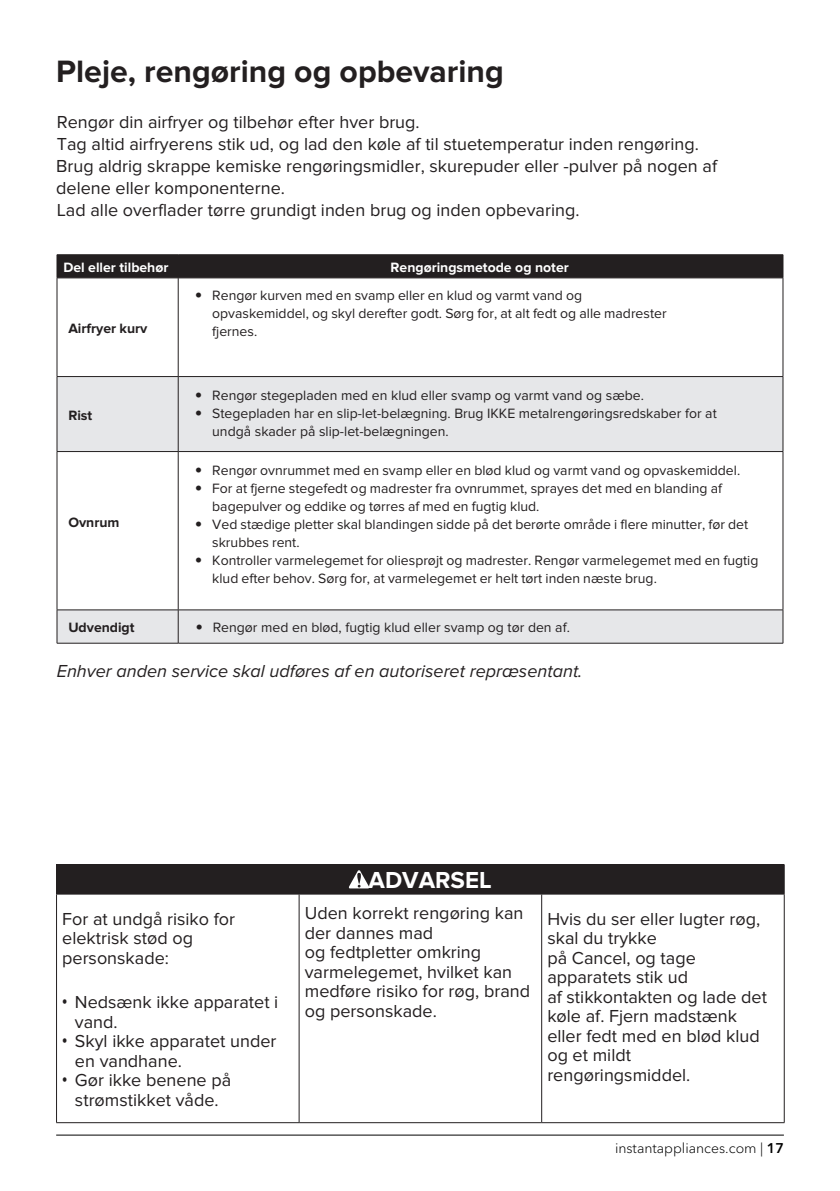
<style>
.page{position:relative;width:840px;height:1191px;background:#fff}
.page>*{position:absolute;margin:0;border:0;box-sizing:border-box;transform-origin:0 0}
.t1{font:700 32px "Proxima Nova";color:#231f20}
.t2{font:700 24px "Proxima Nova";color:#fff}
.t3{font:18px/19.6px "Proxima Nova";color:#231f20}
.t4{font:italic 18px "Proxima Nova";color:#231f20}
.t5{font:14px/18px "Proxima Nova";color:#231f20}
.t6{font:700 14px "Proxima Nova";color:#fff}
.t7{font:700 14px "Proxima Nova";color:#231f20}
.t8{font:300 14px "Avenir Next LT Pro";color:#000}
.s1{font-family:"Avenir Next LT Pro";font-weight:300}
.s2{font-family:"Arial Narrow"}
.s3{font-weight:600}
</style>
<div class="page">
<hr style="left:56px;top:1134px;width:727px;height:1px;background:#000">
<div style="left:56px;top:864px;width:727px;height:30px;background:#231f20"></div>
<hr style="left:541px;top:864px;width:243px;height:1px;background:#231f20">
<svg style="left:783px;top:865px;width:1px;height:28px"></svg>
<hr style="left:56px;top:894px;width:1px;height:228px;background:#231f20">
<hr style="left:298px;top:894px;width:1px;height:228px;background:#231f20">
<hr style="left:541px;top:893px;width:243px;height:1px;background:#231f20">
<hr style="left:541px;top:894px;width:1px;height:228px;background:#231f20">
<hr style="left:783px;top:894px;width:1px;height:228px;background:#231f20">
<hr style="left:56px;top:1122px;width:243px;height:1px;background:#231f20">
<hr style="left:299px;top:1122px;width:242px;height:1px;background:#231f20">
<hr style="left:541px;top:1122px;width:243px;height:1px;background:#231f20">
<svg style="left:348px;top:870px;width:21px;height:18px"></svg>
<svg style="left:58px;top:377px;width:724px;height:266px"></svg>
<hr style="left:57px;top:254px;width:121px;height:1px;background:#231f20">
<hr style="left:178px;top:254px;width:604px;height:1px;background:#231f20">
<div style="left:57px;top:255px;width:726px;height:23px;background:#231f20"></div>
<hr style="left:57px;top:277px;width:121px;height:1px;background:#231f20">
<hr style="left:57px;top:278px;width:1px;height:98px;background:#231f20">
<hr style="left:178px;top:277px;width:604px;height:1px;background:#231f20">
<hr style="left:178px;top:278px;width:1px;height:98px;background:#231f20">
<hr style="left:782px;top:278px;width:1px;height:98px;background:#231f20">
<hr style="left:57px;top:376px;width:121px;height:1px;background:#231f20">
<hr style="left:57px;top:377px;width:1px;height:74px;background:#231f20">
<hr style="left:178px;top:376px;width:604px;height:1px;background:#231f20">
<hr style="left:178px;top:377px;width:1px;height:74px;background:#231f20">
<hr style="left:782px;top:377px;width:1px;height:74px;background:#231f20">
<hr style="left:57px;top:451px;width:121px;height:1px;background:#231f20">
<hr style="left:57px;top:452px;width:1px;height:157px;background:#231f20">
<hr style="left:178px;top:451px;width:604px;height:1px;background:#231f20">
<hr style="left:178px;top:452px;width:1px;height:157px;background:#231f20">
<hr style="left:782px;top:452px;width:1px;height:157px;background:#231f20">
<hr style="left:57px;top:609px;width:121px;height:1px;background:#231f20">
<hr style="left:57px;top:610px;width:1px;height:33px;background:#231f20">
<hr style="left:178px;top:609px;width:604px;height:1px;background:#231f20">
<hr style="left:178px;top:610px;width:1px;height:33px;background:#231f20">
<hr style="left:782px;top:610px;width:1px;height:33px;background:#231f20">
<hr style="left:57px;top:643px;width:121px;height:1px;background:#231f20">
<hr style="left:178px;top:643px;width:604px;height:1px;background:#231f20">
<h1 class="t1" style="left:56px;top:53px;width:449px">Pleje, rengøring og opbevaring</h1>
<p class="t3" style="left:56px;top:111px;width:662px;line-height:22px">Rengør din airfryer og tilbehør efter hver brug.<br>Tag altid airfryerens stik ud, og lad den køle af til stuetemperatur inden rengøring.<br>Brug aldrig skrappe kemiske rengøringsmidler, skurepuder eller -pulver på nogen af delene eller komponenterne.<br>Lad alle overflader tørre grundigt inden brug og inden opbevaring.</p>
<p class="t6" style="left:63px;top:259px;width:107px">Del eller tilbehør</p>
<p class="t6" style="left:390px;top:259px;width:180px">Rengøringsmetode og noter</p>
<p class="t7" style="left:68px;top:320px;width:81px">Airfryer kurv</p>
<p class="t7" style="left:68px;top:407px;width:25px">Rist</p>
<p class="t7" style="left:68px;top:515px;width:53px">Ovnrum</p>
<p class="t5" style="left:212px;top:287px;width:455px;text-indent:-17px"><span class="s1">•</span> Rengør kurven med en svamp eller en klud og varmt vand og opvaskemiddel, og skyl derefter godt. Sørg for, at alt fedt og alle madrester fjernes.</p>
<p class="t5" style="left:195px;top:387px;width:450px"><span class="s1">•</span> Rengør stegepladen med en klud eller svamp og varmt vand og sæbe.</p>
<p class="t5" style="left:212px;top:405px;width:505px;text-indent:-17px"><span class="s1">•</span> Stegepladen har en slip-let-belægning. Brug IKKE metalrengøringsredskaber for at undgå skader på slip-let-belægningen.</p>
<p class="t5" style="left:195px;top:462px;width:546px"><span class="s1">•</span> Rengør ovnrummet med en svamp eller en blød klud og varmt vand og opvaskemiddel.</p>
<p class="t5" style="left:212px;top:480px;width:511px;text-indent:-17px"><span class="s1">•</span> For at fjerne stegefedt og madrester fra ovnrummet, sprayes det med en blanding af bagepulver og eddike og tørres af med en fugtig klud.</p>
<p class="t5" style="left:212px;top:516px;width:537px;text-indent:-17px"><span class="s1">•</span> Ved stædige pletter skal blandingen sidde på det berørte område i flere minutter, før det skrubbes rent.</p>
<p class="t5" style="left:212px;top:552px;width:547px;text-indent:-17px"><span class="s1">•</span> Kontroller varmelegemet for oliesprøjt og madrester. Rengør varmelegemet med en fugtig klud efter behov. Sørg for, at varmelegemet er helt tørt inden næste brug.</p>
<p class="t7" style="left:68px;top:619px;width:68px">Udvendigt</p>
<p class="t5" style="left:196px;top:619px;width:375px"><span class="s1">•</span> Rengør med en blød, fugtig klud eller svamp og tør den af.</p>
<p class="t4" style="left:57px;top:661px;width:527px">Enhver anden service skal udføres af en autoriseret repræsentant.</p>
<p class="t3" style="left:62px;top:909px;width:174px">For at undgå risiko for elektrisk stød og personskade:</p>
<p class="t3" style="left:75px;top:992px;width:205px;text-indent:-13px"><span class="s2">•</span> Nedsænk ikke apparatet i vand.</p>
<p class="t3" style="left:75px;top:1031px;width:203px;text-indent:-13px"><span class="s2">•</span> Skyl ikke apparatet under en vandhane.</p>
<p class="t3" style="left:62px;top:1070px;width:170px;text-align:center"><span class="s2">•</span> Gør ikke benene på strømstikket våde.</p>
<h2 class="t2" style="left:368px;top:866px;width:124px">ADVARSEL</h2>
<p class="t3" style="left:304px;top:904px;width:227px">Uden korrekt rengøring kan der dannes mad<br>og fedtpletter omkring varmelegemet, hvilket kan medføre risiko for røg, brand og personskade.</p>
<p class="t3" style="left:547px;top:909px;width:221px">Hvis du ser eller lugter røg, skal du trykke<br>på Cancel, og tage apparatets stik ud<br>af stikkontakten og lade det køle af. Fjern madstænk eller fedt med en blød klud og et mildt rengøringsmiddel.</p>
<p class="t8" style="left:614px;top:1140px;width:170px">instantappliances.com | <span class="s3">17</span></p>
</div>
